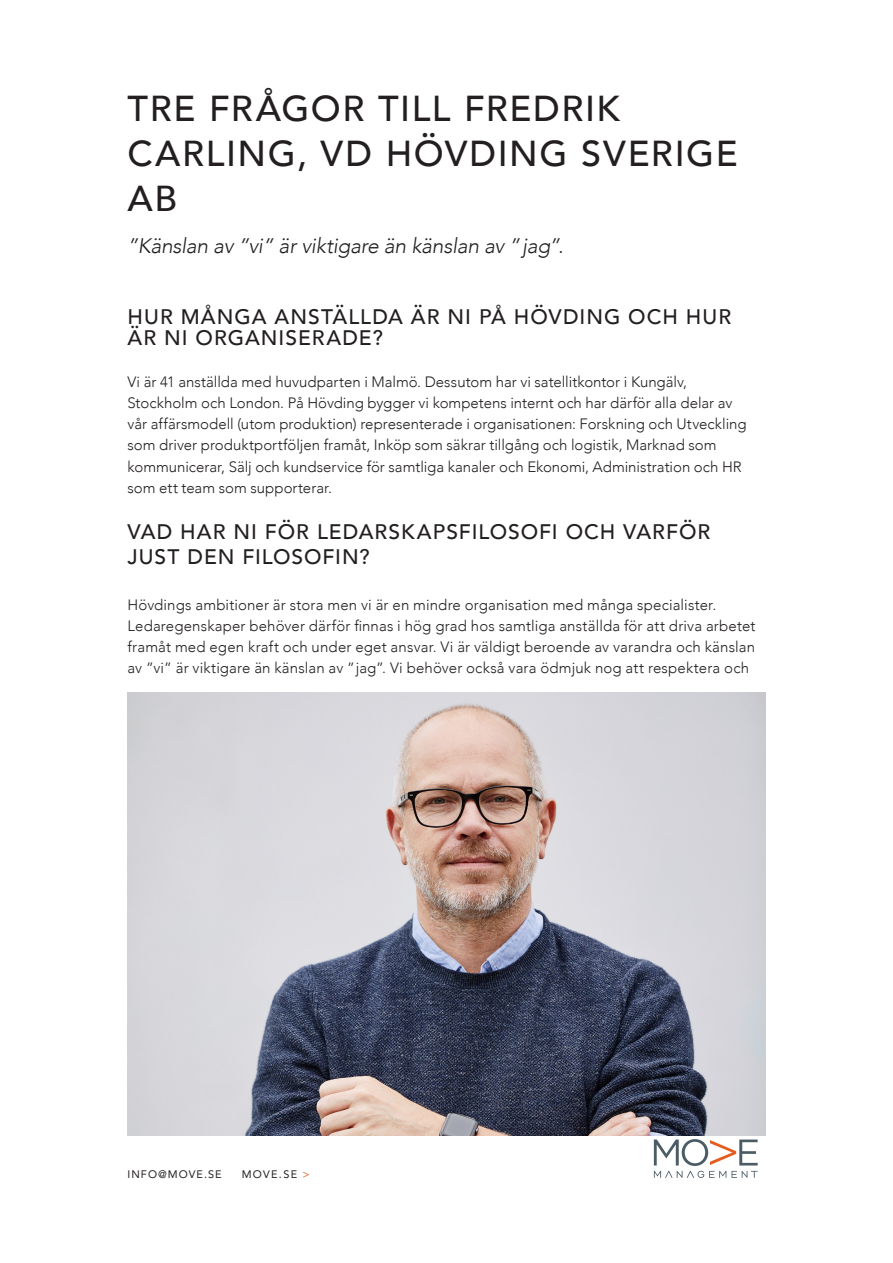
<style>
.page{position:relative;width:893px;height:1263px;background:#fff}
.page>*{position:absolute;margin:0;border:0;box-sizing:border-box;transform-origin:0 0}
.t1{font:500 36px/45px "Avenir";letter-spacing:.045em;color:#231f20}
.t2{font:500 21px/21px "Avenir";letter-spacing:.045em;color:#231f20}
.t3{font:italic 300 21px "Avenir";letter-spacing:-.015em;color:#231f20}
.t4{font:300 15px/21px "Avenir";color:#231f20}
.t5{font:10.8px "Avenir";letter-spacing:.1em;color:#231f20}
.s1{color:#e65c1f}
</style>
<div class="page">
<img style="left:128px;top:692px;width:637px;height:443px">
<svg style="left:654px;top:1139px;width:104px;height:39px"></svg>
<p class="t1" style="left:128px;top:84px;width:612px">TRE FRÅGOR TILL FREDRIK<br>CARLING, VD HÖVDING SVERIGE<br>AB</p>
<p class="t3" style="left:128px;top:233px;width:438px">”Känslan av ”vi” är viktigare än känslan av ”jag”.</p>
<p class="t2" style="left:128px;top:305px;width:605px">HUR MÅNGA ANSTÄLLDA ÄR NI PÅ HÖVDING OCH HUR<br>ÄR NI ORGANISERADE?</p>
<p class="t4" style="left:128px;top:372px;width:620px">Vi är 41 anställda med huvudparten i Malmö. Dessutom har vi satellitkontor i Kungälv, Stockholm och London. På Hövding bygger vi kompetens internt och har därför alla delar av vår affärsmodell (utom produktion) representerade i organisationen: Forskning och Utveckling som driver produktportföljen framåt, Inköp som säkrar tillgång och logistik, Marknad som kommunicerar, Sälj och kundservice för samtliga kanaler och Ekonomi, Administration och HR som ett team som supporterar.</p>
<p class="t2" style="left:128px;top:518px;width:584px;line-height:25.2px">VAD HAR NI FÖR LEDARSKAPSFILOSOFI OCH VARFÖR<br>JUST DEN FILOSOFIN?</p>
<p class="t4" style="left:128px;top:594px;width:629px">Hövdings ambitioner är stora men vi är en mindre organisation med många specialister.<br>Ledaregenskaper behöver därför finnas i hög grad hos samtliga anställda för att driva arbetet framåt med egen kraft och under eget ansvar. Vi är väldigt beroende av varandra och känslan av ”vi” är viktigare än känslan av ”jag”. Vi behöver också vara ödmjuk nog att respektera och</p>
<p class="t5" style="left:128px;top:1165px;width:96px">INFO@MOVE.SE</p>
<p class="t5" style="left:242px;top:1165px;width:69px">MOVE.SE <span class="s1">&gt;</span></p>
</div>
